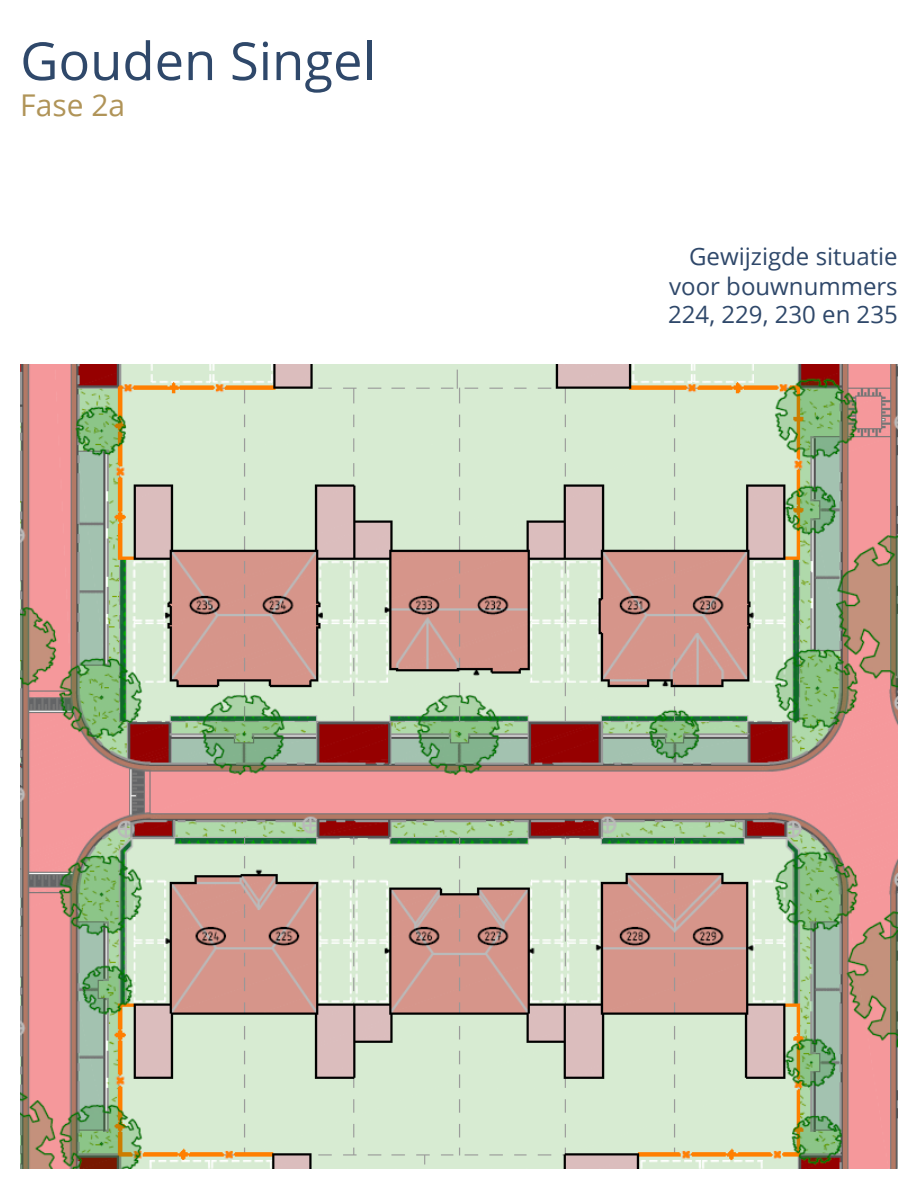
<style>
.page{position:relative;width:918px;height:1188px;background:#fff}
.page>*{position:absolute;margin:0;border:0;box-sizing:border-box;transform-origin:0 0}
.t1{font:52.5px "Open Sans";color:#2f486a}
.t2{font:30px "Open Sans";color:#b09458}
.t3{font:24px/29.4px "Open Sans";color:#2f486a;text-align:justify}
</style>
<div class="page">
<img style="left:20px;top:364px;width:878px;height:805px">
<h1 class="t1" style="left:20px;top:25px;width:357px">Gouden Singel</h1>
<p class="t2" style="left:20px;top:85px;width:106px">Fase 2a</p>
<p class="t3" style="left:668px;top:241px;width:231px;text-indent:21px">Gewijzigde situatie voor bouwnummers 224, 229, 230 en 235</p>
</div>
